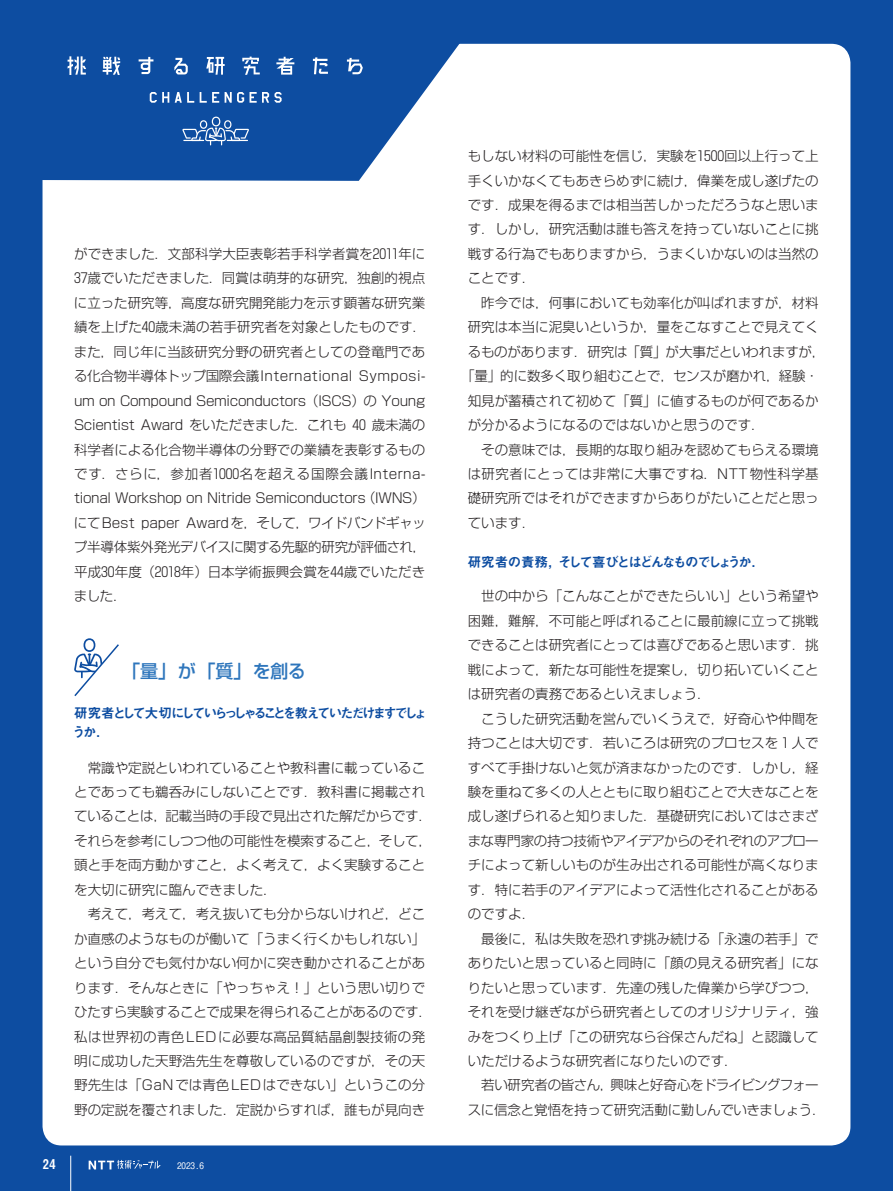
<style>
.page{position:relative;width:893px;height:1191px;background:#0d4da1}
.page>*{position:absolute;margin:0;border:0;box-sizing:border-box;transform-origin:0 0}
.t1{font:500 18px "Shin Go Pr 6";color:#2e76bc}
.t2{font:300 13.5px/24.5px "Shin Go Pr 6";color:#231f20;text-align:justify}
.t3{font:300 13.5px/24.5px "Shin Go Pr 6";letter-spacing:-.025em;color:#231f20;text-align:center}
.t4{font:13.5px/19.2px "Midashi Go Pr 6 MB31";letter-spacing:-.205em;color:#0d4da1}
.t5{font:300 13.5px "Shin Go Pr 6";letter-spacing:-.02em;color:#231f20}
.t6{font:300 13.5px "Shin Go Pr 6";letter-spacing:.03em;color:#231f20}
.t7{font:13.5px "Midashi Go Pr 6 MB31";letter-spacing:-.145em;color:#0d4da1}
.t8{font:13.5px "Midashi Go Pr 6 MB31";color:#fff}
.t9{font:500 9px "Gothic BBB Pr 6";color:#fff}
</style>
<div class="page">
<div style="left:43px;top:44px;width:807px;height:1101px;background:#fff;border-radius:19px"></div>
<svg style="left:89px;top:1160px;width:72px;height:9px"></svg>
<hr style="left:70px;top:1155px;width:1px;height:36px;background:#fff">
<svg style="left:42px;top:43px;width:450px;height:138px;fill:#0d4da1"></svg>
<svg style="left:68px;top:56px;width:18px;height:19px"></svg>
<svg style="left:103px;top:57px;width:17px;height:18px"></svg>
<svg style="left:139px;top:57px;width:14px;height:17px"></svg>
<svg style="left:174px;top:58px;width:14px;height:16px"></svg>
<svg style="left:206px;top:57px;width:19px;height:18px"></svg>
<svg style="left:242px;top:57px;width:18px;height:18px"></svg>
<svg style="left:276px;top:57px;width:18px;height:18px"></svg>
<svg style="left:313px;top:57px;width:15px;height:17px"></svg>
<svg style="left:347px;top:58px;width:16px;height:16px"></svg>
<svg style="left:150px;top:92px;width:19px;height:11px"></svg>
<svg style="left:175px;top:92px;width:19px;height:11px"></svg>
<svg style="left:200px;top:92px;width:19px;height:11px"></svg>
<svg style="left:225px;top:92px;width:19px;height:11px"></svg>
<svg style="left:250px;top:92px;width:32px;height:11px"></svg>
<svg style="left:182px;top:117px;width:67px;height:28px;background:#3f72b4"></svg>
<svg style="left:74px;top:638px;width:45px;height:59px"></svg>
<p class="t2" style="left:74px;top:240px;width:353px">ができました．文部科学大臣表彰若手科学者賞を2011年に37歳でいただきました．同賞は萌芽的な研究，独創的視点に立った研究等，高度な研究開発能力を示す顕著な研究業績を上げた40歳未満の若手研究者を対象としたものです．また，同じ年に当該研究分野の研究者としての登竜門である化合物半導体トップ国際会議International Symposi&shy;um on Compound Semiconductors（ISCS）の Young Scientist Award をいただきました．これも 40 歳未満の科学者による化合物半導体の分野での業績を表彰するものです．さらに，参加者1000名を超える国際会議Interna&shy;tional Workshop on Nitride Semiconductors（IWNS）にてBest paper Awardを，そして，ワイドバンドギャップ半導体紫外発光デバイスに関する先駆的研究が評価され，平成30年度（2018年）日本学術振興会賞を44歳でいただきました．</p>
<h1 class="t1" style="left:122px;top:657px;width:185px">「量」が「質」を創る</h1>
<p class="t4" style="left:72px;top:702px;width:357px">研究者として大切にしていらっしゃることを教えていただけますでしょうか．</p>
<p class="t2" style="left:74px;top:754px;width:359px;text-align:left;text-indent:14px">常識や定説といわれていることや教科書に載っていることであっても鵜呑みにしないことです．教科書に掲載されていることは，記載当時の手段で見出された解だからです．それらを参考にしつつ他の可能性を模索すること，そして，頭と手を両方動かすこと，よく考えて，よく実験することを大切に研究に臨んできました．</p>
<p class="t2" style="left:74px;top:900px;width:359px;text-align:center">考えて，考えて，考え抜いても分からないけれど，どこ<br>か直感のようなものが働いて「うまく行くかもしれない」という自分でも気付かない何かに突き動かされることがあります．そんなときに「やっちゃえ！」という思い切りでひたすら実験することで成果を得られることがあるのです．私は世界初の青色LEDに必要な高品質結晶創製技術の発明に成功した天野浩先生を尊敬しているのですが，その天野先生は「GaNでは青色LEDはできない」というこの分野の定説を覆されました．定説からすれば，誰もが見向き</p>
<p class="t8" style="left:43px;top:1153px;width:15px">24</p>
<p class="t9" style="left:177px;top:1158px;width:29px">2023.6</p>
<p class="t2" style="left:468px;top:142px;width:352px">もしない材料の可能性を信じ，実験を1500回以上行って上手くいかなくてもあきらめずに続け，偉業を成し遂げたのです．成果を得るまでは相当苦しかっただろうなと思います．しかし，研究活動は誰も答えを持っていないことに挑戦する行為でもありますから，うまくいかないのは当然のことです．</p>
<p class="t2" style="left:481px;top:289px;width:339px">昨今では，何事においても効率化が叫ばれますが，材料</p>
<p class="t2" style="left:468px;top:314px;width:352px">研究は本当に泥臭いというか，量をこなすことで見えてく</p>
<p class="t5" style="left:468px;top:340px;width:359px">るものがあります．研究は「質」が大事だといわれますが，</p>
<p class="t2" style="left:461px;top:362px;width:359px">「量」的に数多く取り組むことで，センスが磨かれ，経験・</p>
<p class="t2" style="left:468px;top:387px;width:352px">知見が蓄積されて初めて「質」に値するものが何であるか</p>
<p class="t2" style="left:468px;top:411px;width:298px">が分かるようになるのではないかと思うのです．</p>
<p class="t2" style="left:481px;top:436px;width:339px">その意味では，長期的な取り組みを認めてもらえる環境</p>
<p class="t6" style="left:468px;top:463px;width:353px">は研究者にとっては非常に大事ですね．NTT物性科学基</p>
<p class="t2" style="left:468px;top:485px;width:352px">礎研究所ではそれができますからありがたいことだと思っ</p>
<p class="t2" style="left:468px;top:509px;width:69px">ています．</p>
<p class="t7" style="left:468px;top:551px;width:299px">研究者の責務，そして喜びとはどんなものでしょうか．</p>
<p class="t2" style="left:468px;top:583px;width:352px;text-indent:14px">世の中から「こんなことができたらいい」という希望や困難，難解，不可能と呼ばれることに最前線に立って挑戦できることは研究者にとっては喜びであると思います．挑戦によって，新たな可能性を提案し，切り拓いていくことは研究者の責務であるといえましょう．</p>
<p class="t2" style="left:468px;top:705px;width:353px;text-indent:14px">こうした研究活動を営んでいくうえで，好奇心や仲間を持つことは大切です．若いころは研究のプロセスを 1 人ですべて手掛けないと気が済まなかったのです．しかし，経験を重ねて多くの人とともに取り組むことで大きなことを成し遂げられると知りました．基礎研究においてはさまざまな専門家の持つ技術やアイデアからのそれぞれのアプローチによって新しいものが生み出される可能性が高くなります．特に若手のアイデアによって活性化されることがあるのですよ．</p>
<p class="t2" style="left:468px;top:925px;width:352px;text-indent:14px">最後に，私は失敗を恐れず挑み続ける「永遠の若手」でありたいと思っていると同時に「顔の見える研究者」になりたいと思っています．先達の残した偉業から学びつつ，それを受け継ぎながら研究者としてのオリジナリティ，強みをつくり上げ「この研究なら谷保さんだね」と認識していただけるような研究者になりたいのです．</p>
<p class="t3" style="left:468px;top:1072px;width:359px">若い研究者の皆さん，興味と好奇心をドライビングフォー<br>スに信念と覚悟を持って研究活動に勤しんでいきましょう．</p>
</div>
